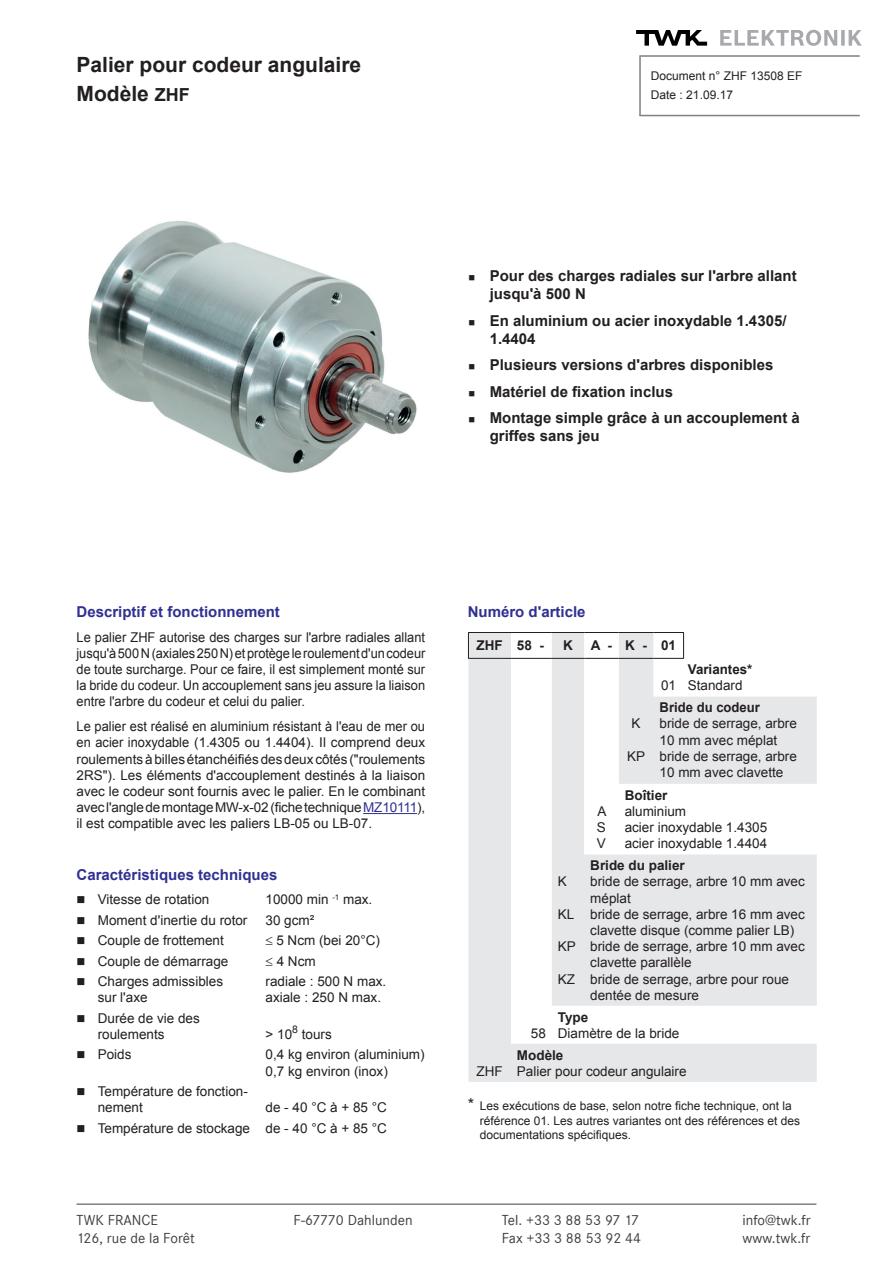
<style>
.page{position:relative;width:893px;height:1263px;background:#fff}
.page>*{position:absolute;margin:0;border:0;box-sizing:border-box;transform-origin:0 0}
.t1{font:700 21px/29.4px "Arial";color:#231f20}
.t2{font:700 15px/18px "Arial";color:#231f20}
.t3{font:15px "Corporate S";color:#3e3e3f}
.t4{font:700 15px "Arial";color:#303092}
.t5{font:13.5px/16.2px "Arial";color:#231f20}
.t6{font:13.5px/16.2px "Arial";color:#231f20;text-align:justify;scale:.95 1}
.t7{font:700 13.5px "Arial";color:#231f20}
.t8{font:12px/14.4px "Arial";color:#231f20}
.s1{font-size:18px}
.s2{color:#303092}
.s3{font-size:16.5px}
</style>
<div class="page">
<hr style="left:77px;top:1203px;width:739px;height:2px;background:#7e8081">
<hr style="left:639px;top:57px;width:2px;height:59px;background:#7e8081">
<hr style="left:639px;top:55px;width:221px;height:2px;background:#7e8081">
<svg style="left:636px;top:30px;width:71px;height:16px"></svg>
<svg style="left:720px;top:30px;width:142px;height:16px"></svg>
<hr style="left:639px;top:115px;width:221px;height:1px;background:#7e8081">
<hr style="left:363px;top:813px;width:54px;height:1px;background:#303092">
<img style="left:88px;top:220px;width:329px;height:253px">
<svg style="left:468px;top:633px;width:349px;height:449px;fill:#e6e7e9"></svg>
<svg style="left:584px;top:633px;width:233px;height:221px"></svg>
<hr style="left:468px;top:632px;width:43px;height:1px;background:#231f20">
<svg style="left:468px;top:633px;width:1px;height:25px"></svg>
<hr style="left:511px;top:632px;width:41px;height:1px;background:#231f20">
<hr style="left:552px;top:632px;width:32px;height:1px;background:#231f20">
<hr style="left:584px;top:632px;width:35px;height:1px;background:#231f20">
<hr style="left:619px;top:632px;width:35px;height:1px;background:#231f20">
<svg style="left:654px;top:632px;width:163px;height:64px"></svg>
<hr style="left:468px;top:658px;width:43px;height:1px;background:#231f20">
<hr style="left:511px;top:658px;width:41px;height:1px;background:#231f20">
<hr style="left:552px;top:658px;width:32px;height:1px;background:#231f20">
<hr style="left:584px;top:658px;width:35px;height:1px;background:#231f20">
<hr style="left:619px;top:658px;width:35px;height:1px;background:#231f20">
<hr style="left:654px;top:658px;width:30px;height:1px;background:#231f20">
<h1 class="t1" style="left:77px;top:50px;width:286px">Palier pour codeur angulaire<br>Modèle <span class="s1">ZHF</span></h1>
<p class="t8" style="left:651px;top:67px;width:153px;line-height:18.6px">Document n° ZHF 13508 EF<br>Date : 21.09.17</p>
<p class="t2" style="left:490px;top:268px;width:309px;text-indent:-21px">■ Pour des charges radiales sur l'arbre allant jusqu'à 500 N</p>
<p class="t2" style="left:490px;top:312px;width:298px;text-indent:-21px">■ En aluminium ou acier inoxydable 1.4305/<br>1.4404</p>
<p class="t2" style="left:468px;top:357px;width:306px">■ Plusieurs versions d'arbres disponibles</p>
<p class="t2" style="left:468px;top:383px;width:206px">■ Matériel de fixation inclus</p>
<p class="t2" style="left:490px;top:410px;width:312px;text-indent:-21px">■ Montage simple grâce à un accouplement à griffes sans jeu</p>
<p class="t4" style="left:77px;top:602px;width:205px">Descriptif et fonctionnement</p>
<p class="t6" style="left:77px;top:629px;width:369px">Le palier ZHF autorise des charges sur l'arbre radiales allant jusqu'à 500 N (axiales 250 N) et protège le roulement d'un codeur de toute surcharge. Pour ce faire, il est simplement monté sur la bride du codeur. Un accouplement sans jeu assure la liaison entre l'arbre du codeur et celui du palier.</p>
<p class="t6" style="left:77px;top:718px;width:369px">Le palier est réalisé en aluminium résistant à l'eau de mer ou en acier inoxydable (1.4305 ou 1.4404). Il comprend deux roulements à billes étanchéifiés des deux côtés ("roulements 2RS"). Les éléments d'accouplement destinés à la liaison avec le codeur sont fournis avec le palier. En le combinant avec l'angle de montage MW-x-02 (fiche technique <span class="s2">MZ10111</span>), il est compatible avec les paliers LB-05 ou LB-07.</p>
<p class="t4" style="left:77px;top:864px;width:202px">Caractéristiques techniques</p>
<p class="t5" style="left:77px;top:891px;width:134px">■ Vitesse de rotation</p>
<p class="t5" style="left:266px;top:891px;width:108px">10000 min <sup>-1</sup> max.</p>
<p class="t5" style="left:77px;top:912px;width:172px">■ Moment d'inertie du rotor</p>
<p class="t5" style="left:266px;top:912px;width:50px">30 gcm²</p>
<p class="t5" style="left:77px;top:932px;width:149px">■ Couple de frottement</p>
<p class="t5" style="left:266px;top:932px;width:116px">≤ 5 Ncm (bei 20°C)</p>
<p class="t5" style="left:77px;top:953px;width:153px">■ Couple de démarrage</p>
<p class="t5" style="left:266px;top:953px;width:52px">≤ 4 Ncm</p>
<p class="t5" style="left:77px;top:973px;width:148px">■ Charges admissibles</p>
<p class="t5" style="left:266px;top:973px;width:122px">radiale : 500 N max.</p>
<p class="t5" style="left:98px;top:989px;width:51px">sur l'axe</p>
<p class="t5" style="left:266px;top:989px;width:117px">axiale : 250 N max.</p>
<p class="t5" style="left:98px;top:1010px;width:104px;text-indent:-21px">■ Durée de vie des roulements</p>
<p class="t5" style="left:266px;top:1026px;width:68px">&gt; 10<sup>8</sup> tours</p>
<p class="t5" style="left:77px;top:1047px;width:57px">■ Poids</p>
<p class="t5" style="left:266px;top:1047px;width:161px">0,4 kg environ (aluminium)<br>0,7 kg environ (inox)</p>
<p class="t5" style="left:98px;top:1083px;width:152px;text-indent:-21px">■ Température de fonction&shy;nement</p>
<p class="t5" style="left:266px;top:1099px;width:123px">de - 40 °C à + 85 °C</p>
<p class="t5" style="left:77px;top:1120px;width:312px">■ Température de stockage de - 40 °C à + 85 °C</p>
<p class="t4" style="left:468px;top:602px;width:119px">Numéro d'article</p>
<p class="t7" style="left:477px;top:637px;width:69px">ZHF 58 -</p>
<p class="t7" style="left:563px;top:637px;width:11px">K</p>
<p class="t7" style="left:591px;top:637px;width:87px">A -K -01</p>
<p class="t5" style="left:661px;top:678px;width:17px">01</p>
<p class="t7" style="left:688px;top:660px;width:66px">Variantes*</p>
<p class="t5" style="left:688px;top:678px;width:56px">Standard</p>
<p class="t5" style="left:477px;top:1063px;width:28px">ZHF</p>
<p class="t5" style="left:558px;top:874px;width:11px">K</p>
<p class="t5" style="left:558px;top:906px;width:18px">KL</p>
<p class="t5" style="left:558px;top:938px;width:20px">KP</p>
<p class="t5" style="left:558px;top:971px;width:19px">KZ</p>
<p class="t7" style="left:660px;top:698px;width:102px">Bride du codeur</p>
<p class="t5" style="left:660px;top:716px;width:139px">bride de serrage, arbre<br>10 mm avec méplat bride de serrage, arbre<br>10 mm avec clavette</p>
<p class="t7" style="left:625px;top:786px;width:44px">Boîtier</p>
<p class="t5" style="left:625px;top:803px;width:144px">aluminium<br>acier inoxydable 1.4305 acier inoxydable 1.4404</p>
<p class="t7" style="left:590px;top:856px;width:96px">Bride du palier</p>
<p class="t5" style="left:590px;top:874px;width:216px">bride de serrage, arbre 10 mm avec méplat<br>bride de serrage, arbre 16 mm avec clavette disque (comme palier LB) bride de serrage, arbre 10 mm avec clavette parallèle<br>bride de serrage, arbre pour roue dentée de mesure</p>
<p class="t5" style="left:632px;top:716px;width:11px">K</p>
<p class="t5" style="left:627px;top:748px;width:20px">KP</p>
<p class="t5" style="left:597px;top:803px;width:11px;text-align:justify">A S V</p>
<p class="t7" style="left:558px;top:1008px;width:32px">Type</p>
<p class="t5" style="left:558px;top:1025px;width:123px">Diamètre de la bride</p>
<p class="t7" style="left:517px;top:1046px;width:48px">Modèle</p>
<p class="t5" style="left:517px;top:1063px;width:171px">Palier pour codeur angulaire</p>
<p class="t5" style="left:531px;top:1025px;width:17px">58</p>
<p class="t8" style="left:480px;top:1099px;width:322px;text-indent:-12px"><span class="s3">*</span> Les exécutions de base, selon notre fiche technique, ont la référence 01. Les autres variantes ont des références et des documentations spécifiques.</p>
<p class="t3" style="left:77px;top:1211px;width:83px">TWK FRANCE</p>
<p class="t3" style="left:293px;top:1211px;width:121px">F-67770 Dahlunden</p>
<p class="t3" style="left:502px;top:1211px;width:139px">Tel. +33 3 88 53 97 17</p>
<p class="t3" style="left:743px;top:1211px;width:70px">info@twk.fr</p>
<p class="t3" style="left:77px;top:1229px;width:120px">126, rue de la Forêt</p>
<p class="t3" style="left:502px;top:1229px;width:141px">Fax +33 3 88 53 92 44</p>
<p class="t3" style="left:743px;top:1229px;width:69px">www.twk.fr</p>
</div>
